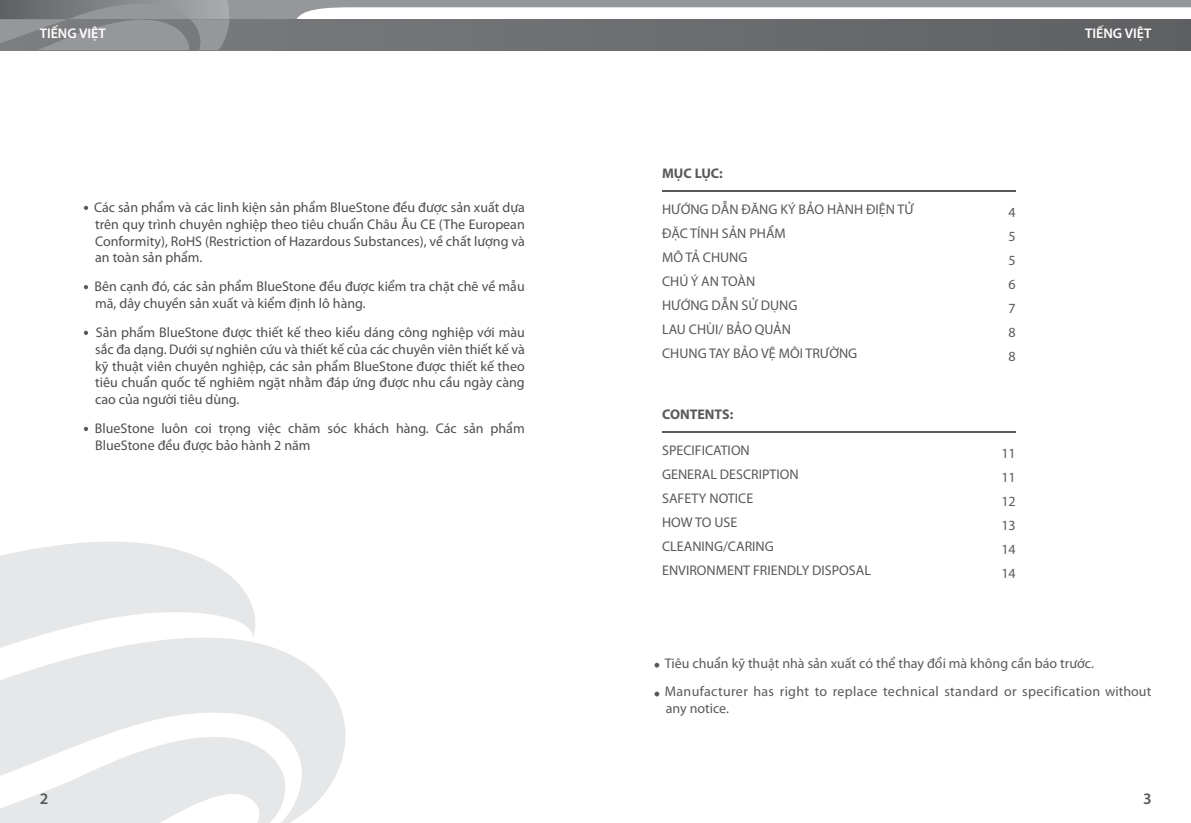
<style>
.page{position:relative;width:1191px;height:823px;background:#fff}
.page>*{position:absolute;margin:0;border:0;box-sizing:border-box;transform-origin:0 0}
.t1{font:600 16px "Myriad Pro";color:#58595b}
.t2{font:14px/16.8px "Myriad Pro";color:#4d4d4f;text-align:justify}
.t3{font:14px/24px "Myriad Pro";color:#58595b}
.t4{font:14px/28.8px "Myriad Pro";letter-spacing:.02em;color:#58595b}
.t5{font:600 14px "Myriad Pro";color:#fff}
.t6{font:700 14px "Myriad Pro";color:#58595b}
</style>
<div class="page">
<svg style="left:0;top:0;width:1191px;height:51px"></svg>
<div style="left:0;top:19px;width:1191px;height:31px;background:#6b6c6f"></div>
<svg style="left:0;top:0;width:230px;height:50px;background:#8a8c8e"></svg>
<svg style="left:0;top:542px;width:346px;height:280px;fill:#e6e7e8"></svg>
<svg style="left:84px;top:206px;width:4px;height:4px"></svg>
<svg style="left:84px;top:285px;width:4px;height:4px"></svg>
<svg style="left:84px;top:330px;width:4px;height:5px"></svg>
<svg style="left:84px;top:426px;width:4px;height:5px"></svg>
<svg style="left:654px;top:662px;width:5px;height:5px"></svg>
<svg style="left:654px;top:691px;width:5px;height:5px"></svg>
<hr style="left:662px;top:190px;width:353px;height:2px;background:#58595b">
<hr style="left:662px;top:431px;width:353px;height:1px;background:#58595b">
<p class="t5" style="left:40px;top:25px;width:68px">TIẾNG VIỆT</p>
<p class="t5" style="left:1085px;top:25px;width:68px">TIẾNG VIỆT</p>
<p class="t2" style="left:94px;top:198px;width:432px">Các sản phẩm và các linh kiện sản phẩm BlueStone đều được sản xuất dựa trên quy trình chuyên nghiệp theo tiêu chuẩn Châu Âu CE (The European Conformity), RoHS (Restriction of Hazardous Substances), về chất lượng và an toàn sản phẩm.</p>
<p class="t2" style="left:94px;top:278px;width:432px">Bên cạnh đó, các sản phẩm BlueStone đều được kiểm tra chặt chẽ về mẫu mã, dây chuyền sản xuất và kiểm định lô hàng.</p>
<p class="t2" style="left:95px;top:323px;width:431px">Sản phẩm BlueStone được thiết kế theo kiểu dáng công nghiệp với màu sắc đa dạng. Dưới sự nghiên cứu và thiết kế của các chuyên viên thiết kế và kỹ thuật viên chuyên nghiệp, các sản phẩm BlueStone được thiết kế theo tiêu chuẩn quốc tế nghiêm ngặt nhằm đáp ứng được nhu cầu ngày càng cao của người tiêu dùng.</p>
<p class="t2" style="left:95px;top:419px;width:431px">BlueStone luôn coi trọng việc chăm sóc khách hàng. Các sản phẩm<br>BlueStone đều được bảo hành 2 năm</p>
<p class="t6" style="left:662px;top:164px;width:62px">MỤC LỤC:</p>
<p class="t3" style="left:662px;top:197px;width:253px">HƯỚNG DẪN ĐĂNG KÝ BẢO HÀNH ĐIỆN TỬ<br>ĐẶC TÍNH SẢN PHẨM<br>MÔ TẢ CHUNG<br>CHÚ Ý AN TOÀN<br>HƯỚNG DẪN SỬ DỤNG<br>LAU CHÙI/ BẢO QUẢN<br>CHUNG TAY BẢO VỆ MÔI TRƯỜNG</p>
<p class="t6" style="left:662px;top:404px;width:73px">CONTENTS:</p>
<p class="t3" style="left:662px;top:437px;width:210px">SPECIFICATION<br>GENERAL DESCRIPTION<br>SAFETY NOTICE<br>HOW TO USE<br>CLEANING/CARING<br>ENVIRONMENT FRIENDLY DISPOSAL</p>
<p class="t3" style="left:1008px;top:200px;width:9px;text-align:justify">4<br>5<br>5<br>6<br>7<br>8<br>8</p>
<p class="t3" style="left:1001px;top:440px;width:16px;text-align:justify">11<br>11<br>12<br>13<br>14<br>14</p>
<p class="t4" style="left:664px;top:648px;width:488px">Tiêu chuẩn kỹ thuật nhà sản xuất có thể thay đổi mà không cần báo trước.<br>Manufacturer has right to replace technical standard or specification without</p>
<p class="t3" style="left:666px;top:696px;width:65px">any notice.</p>
<p class="t1" style="left:40px;top:787px;width:10px">2</p>
<p class="t1" style="left:1143px;top:787px;width:10px">3</p>
</div>
